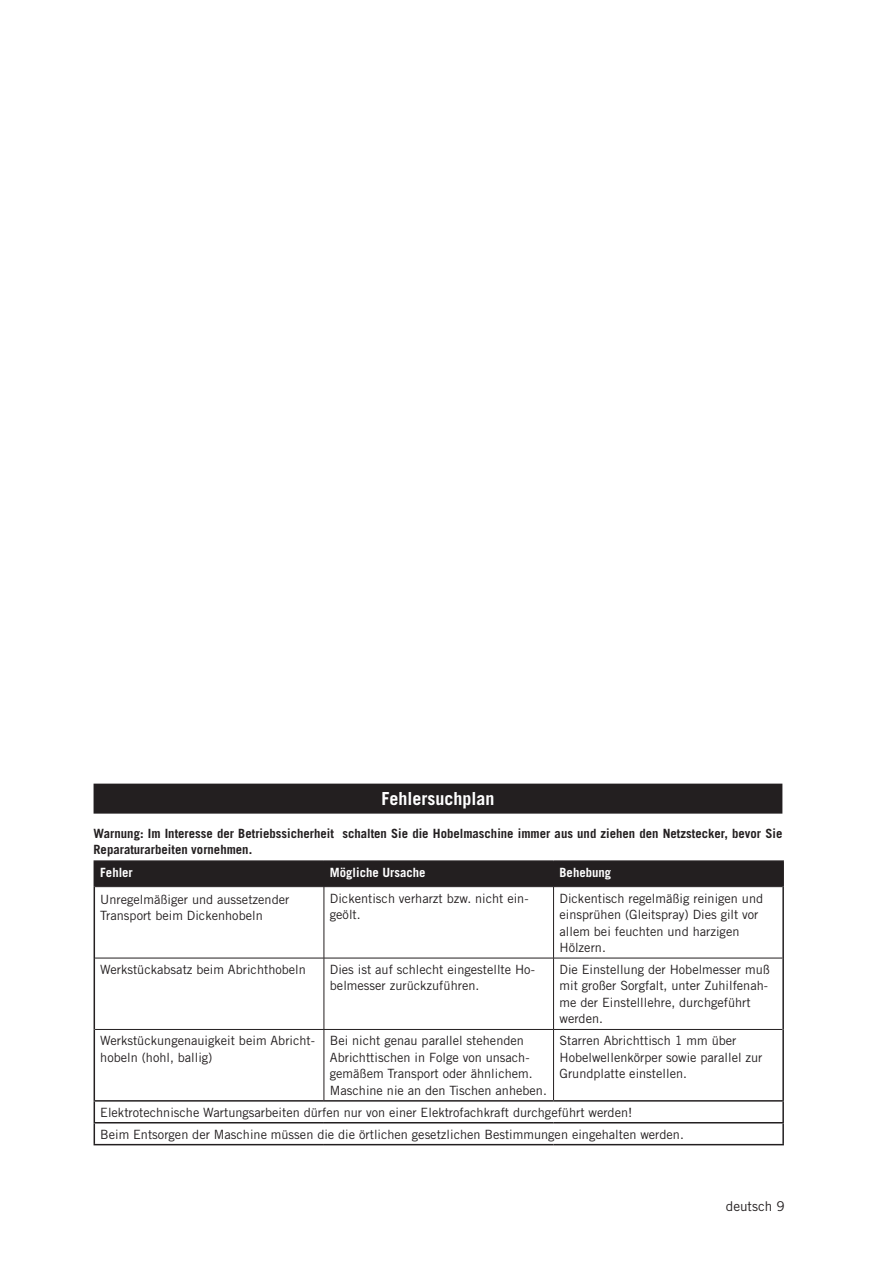
<style>
.page{position:relative;width:893px;height:1263px;background:#fff}
.page>*{position:absolute;margin:0;border:0;box-sizing:border-box;transform-origin:0 0}
.t1{font:700 18px "Trade Gothic";color:#fff}
.t2{font:13.5px "Trade Gothic";letter-spacing:-.005em;color:#231f20}
.t3{font:12.75px/16.5px "Trade Gothic";color:#231f20}
.t4{font:700 12.75px/16.5px "Trade Gothic";color:#231f20}
.t5{font:700 12.75px "Trade Gothic";color:#fff}
</style>
<div class="page">
<div style="left:94px;top:784px;width:688px;height:30px;background:#231f20"></div>
<svg style="left:95px;top:887px;width:687px;height:257px"></svg>
<hr style="left:94px;top:860px;width:230px;height:2px;background:#231f20">
<hr style="left:324px;top:860px;width:230px;height:2px;background:#231f20">
<hr style="left:554px;top:860px;width:230px;height:2px;background:#231f20">
<div style="left:94px;top:862px;width:688px;height:25px;background:#231f20"></div>
<hr style="left:782px;top:862px;width:2px;height:25px;background:#231f20">
<hr style="left:95px;top:886px;width:229px;height:1px;background:#231f20">
<hr style="left:324px;top:886px;width:230px;height:1px;background:#231f20">
<hr style="left:324px;top:887px;width:1px;height:71px;background:#231f20">
<hr style="left:554px;top:886px;width:228px;height:1px;background:#231f20">
<hr style="left:553px;top:887px;width:1px;height:71px;background:#231f20">
<hr style="left:95px;top:958px;width:229px;height:1px;background:#231f20">
<hr style="left:324px;top:958px;width:230px;height:1px;background:#231f20">
<hr style="left:324px;top:958px;width:1px;height:71px;background:#231f20">
<hr style="left:554px;top:958px;width:228px;height:1px;background:#231f20">
<hr style="left:553px;top:958px;width:1px;height:71px;background:#231f20">
<hr style="left:95px;top:1029px;width:229px;height:1px;background:#231f20">
<hr style="left:324px;top:1029px;width:230px;height:1px;background:#231f20">
<hr style="left:324px;top:1030px;width:1px;height:70px;background:#231f20">
<hr style="left:554px;top:1029px;width:228px;height:1px;background:#231f20">
<hr style="left:553px;top:1030px;width:1px;height:70px;background:#231f20">
<hr style="left:94px;top:887px;width:1px;height:71px;background:#231f20">
<hr style="left:94px;top:958px;width:1px;height:71px;background:#231f20">
<hr style="left:94px;top:1029px;width:1px;height:71px;background:#231f20">
<svg style="left:94px;top:1101px;width:1px;height:43px"></svg>
<hr style="left:782px;top:887px;width:2px;height:71px;background:#231f20">
<hr style="left:782px;top:958px;width:2px;height:71px;background:#231f20">
<hr style="left:782px;top:1029px;width:2px;height:71px;background:#231f20">
<hr style="left:782px;top:1101px;width:2px;height:21px;background:#231f20">
<hr style="left:782px;top:1123px;width:2px;height:21px;background:#231f20">
<hr style="left:94px;top:1100px;width:230px;height:1px;background:#231f20">
<hr style="left:324px;top:1100px;width:230px;height:1px;background:#231f20">
<hr style="left:554px;top:1100px;width:230px;height:1px;background:#231f20">
<hr style="left:94px;top:1122px;width:230px;height:1px;background:#231f20">
<hr style="left:324px;top:1122px;width:230px;height:1px;background:#231f20">
<hr style="left:554px;top:1122px;width:230px;height:1px;background:#231f20">
<hr style="left:94px;top:1144px;width:230px;height:1px;background:#231f20">
<hr style="left:324px;top:1144px;width:230px;height:1px;background:#231f20">
<hr style="left:554px;top:1144px;width:230px;height:1px;background:#231f20">
<h1 class="t1" style="left:381px;top:787px;width:114px">Fehlersuchplan</h1>
<p class="t4" style="left:94px;top:825px;width:690px">Warnung: Im Interesse der Betriebssicherheit schalten Sie die Hobelmaschine immer aus und ziehen den Netzstecker, bevor Sie<br>Reparaturarbeiten vornehmen.</p>
<p class="t5" style="left:100px;top:864px;width:34px">Fehler</p>
<p class="t5" style="left:330px;top:864px;width:97px">Mögliche Ursache</p>
<p class="t5" style="left:559px;top:864px;width:53px">Behebung</p>
<p class="t3" style="left:100px;top:891px;width:191px">Unregelmäßiger und aussetzender<br>Transport beim Dickenhobeln</p>
<p class="t3" style="left:330px;top:889px;width:200px">Dickentisch verharzt bzw. nicht ein&shy;geölt.</p>
<p class="t3" style="left:559px;top:889px;width:205px">Dickentisch regelmäßig reinigen und einsprühen (Gleitspray) Dies gilt vor allem bei feuchten und harzigen<br>Hölzern.</p>
<p class="t3" style="left:100px;top:961px;width:207px">Werkstückabsatz beim Abrichthobeln</p>
<p class="t3" style="left:330px;top:961px;width:207px">Dies ist auf schlecht eingestellte Ho&shy;belmesser zurückzuführen.</p>
<p class="t3" style="left:559px;top:961px;width:212px">Die Einstellung der Hobelmesser muß mit großer Sorgfalt, unter Zuhilfenah&shy;me der Einstelllehre, durchgeführt werden.</p>
<p class="t3" style="left:100px;top:1032px;width:216px">Werkstückungenauigkeit beim Abricht&shy;hobeln (hohl, ballig)</p>
<p class="t3" style="left:330px;top:1032px;width:219px">Bei nicht genau parallel stehenden Abrichttischen in Folge von unsach&shy;gemäßem Transport oder ähnlichem.<br>Maschine nie an den Tischen anheben.</p>
<p class="t3" style="left:559px;top:1032px;width:204px">Starren Abrichttisch 1 mm über<br>Hobelwellenkörper sowie parallel zur<br>Grundplatte einstellen.</p>
<p class="t3" style="left:100px;top:1101px;width:585px;line-height:21.9px">Elektrotechnische Wartungsarbeiten dürfen nur von einer Elektrofachkraft durchgeführt werden!<br>Beim Entsorgen der Maschine müssen die die örtlichen gesetzlichen Bestimmungen eingehalten werden.</p>
<p class="t2" style="left:726px;top:1198px;width:60px">deutsch 9</p>
</div>
